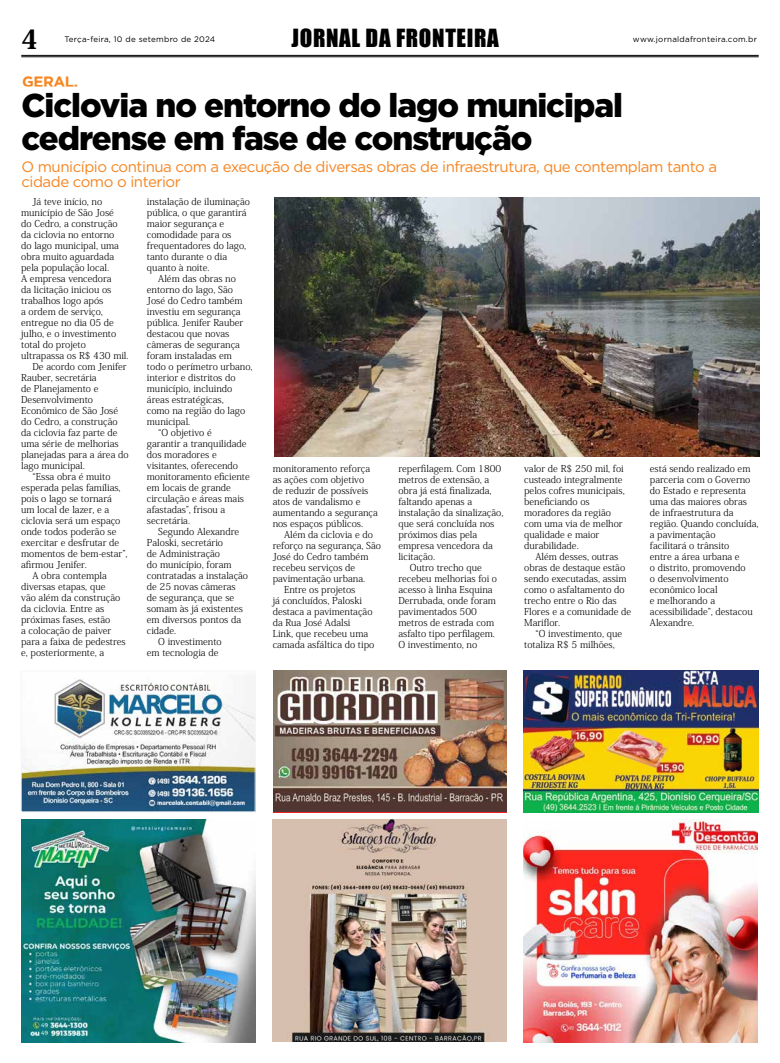
<style>
.page{position:relative;width:780px;height:1063px;background:#fff}
.page>*{position:absolute;margin:0;border:0;box-sizing:border-box;transform-origin:0 0}
.t1{font:900 33px/33px "Gotham";letter-spacing:-.03em;color:#000}
.t2{font:800 26.3px "Koz Min Pro";color:#000}
.t3{font:23px "Impact";letter-spacing:.03em;color:#000}
.t4{font:15px/15px "Gotham";letter-spacing:-.03em;color:#f58522}
.t5{font:700 15px "Gotham";letter-spacing:-.03em;color:#f6861f}
.t6{font:300 9.5px/11px "Koz Min Pro";color:#000}
.t7{font:8px "Gotham";letter-spacing:.03em;color:#000}
</style>
<div class="page">
<hr style="left:21px;top:55px;width:737px;height:1px;background:#000">
<hr style="left:21px;top:56px;width:737px;height:1px;background:#000">
<img style="left:524px;top:819px;width:233px;height:223px">
<img style="left:21px;top:819px;width:235px;height:223px">
<img style="left:272px;top:819px;width:234px;height:223px">
<img style="left:23px;top:679px;width:231px;height:131px">
<div style="left:21px;top:671px;width:235px;height:141px;border:1px solid #f6f6f6"></div>
<img style="left:274px;top:671px;width:233px;height:141px">
<img style="left:523px;top:671px;width:235px;height:141px">
<img style="left:274px;top:198px;width:485px;height:258px">
<h3 class="t3" style="left:291px;top:21px;width:209px">JORNAL DA FRONTEIRA</h3>
<h2 class="t2" style="left:21px;top:20px;width:18px">4</h2>
<p class="t7" style="left:64px;top:34px;width:152px">Terça-feira, 10 de setembro de 2024</p>
<p class="t7" style="left:633px;top:34px;width:125px">www.jornaldafronteira.com.br</p>
<h3 class="t5" style="left:22px;top:71px;width:57px">GERAL.</h3>
<h1 class="t1" style="left:21px;top:88px;width:603px">Ciclovia no entorno do lago municipal cedrense em fase de construção</h1>
<h3 class="t4" style="left:21px;top:159px;width:697px">O município continua com a execução de diversas obras de infraestrutura, que contemplam tanto a cidade como o interior</h3>
<p class="t6" style="left:33px;top:196px;width:71px">Já teve início, no</p>
<p class="t6" style="left:21px;top:207px;width:94px">município de São José</p>
<p class="t6" style="left:21px;top:218px;width:98px">do Cedro, a construção</p>
<p class="t6" style="left:21px;top:229px;width:95px">da ciclovia no entorno</p>
<p class="t6" style="left:21px;top:240px;width:99px">do lago municipal, uma</p>
<p class="t6" style="left:21px;top:251px;width:94px">obra muito aguardada</p>
<p class="t6" style="left:21px;top:262px;width:89px">pela população local.</p>
<p class="t6" style="left:21px;top:273px;width:92px">A empresa vencedora</p>
<p class="t6" style="left:21px;top:284px;width:92px">da licitação iniciou os</p>
<p class="t6" style="left:21px;top:295px;width:84px">trabalhos logo após</p>
<p class="t6" style="left:21px;top:306px;width:83px">a ordem de serviço,</p>
<p class="t6" style="left:21px;top:317px;width:94px">entregue no dia 05 de</p>
<p class="t6" style="left:21px;top:328px;width:96px">julho, e o investimento</p>
<p class="t6" style="left:21px;top:339px;width:66px">total do projeto</p>
<p class="t6" style="left:21px;top:350px;width:109px">ultrapassa os R$ 430 mil.</p>
<p class="t6" style="left:33px;top:361px;width:96px">De acordo com Jenifer</p>
<p class="t6" style="left:21px;top:372px;width:77px">Rauber, secretária</p>
<p class="t6" style="left:21px;top:383px;width:79px">de Planejamento e</p>
<p class="t6" style="left:21px;top:394px;width:73px">Desenvolvimento</p>
<p class="t6" style="left:21px;top:405px;width:98px">Econômico de São José</p>
<p class="t6" style="left:21px;top:416px;width:98px">do Cedro, a construção</p>
<p class="t6" style="left:21px;top:427px;width:98px">da ciclovia faz parte de</p>
<p class="t6" style="left:21px;top:438px;width:99px">uma série de melhorias</p>
<p class="t6" style="left:21px;top:449px;width:109px">planejadas para a área do</p>
<p class="t6" style="left:21px;top:460px;width:65px">lago municipal.</p>
<p class="t6" style="left:33px;top:471px;width:79px">“Essa obra é muito</p>
<p class="t6" style="left:21px;top:482px;width:101px">esperada pelas famílias,</p>
<p class="t6" style="left:21px;top:493px;width:92px">pois o lago se tornará</p>
<p class="t6" style="left:21px;top:504px;width:90px">um local de lazer, e a</p>
<p class="t6" style="left:21px;top:515px;width:101px">ciclovia será um espaço</p>
<p class="t6" style="left:21px;top:526px;width:97px">onde todos poderão se</p>
<p class="t6" style="left:21px;top:537px;width:100px">exercitar e desfrutar de</p>
<p class="t6" style="left:21px;top:548px;width:108px">momentos de bem-estar”,</p>
<p class="t6" style="left:21px;top:559px;width:67px">afirmou Jenifer.</p>
<p class="t6" style="left:33px;top:570px;width:76px">A obra contempla</p>
<p class="t6" style="left:21px;top:581px;width:86px">diversas etapas, que</p>
<p class="t6" style="left:21px;top:592px;width:101px">vão além da construção</p>
<p class="t6" style="left:21px;top:603px;width:85px">da ciclovia. Entre as</p>
<p class="t6" style="left:21px;top:614px;width:91px">próximas fases, estão</p>
<p class="t6" style="left:21px;top:625px;width:92px">a colocação de paiver</p>
<p class="t6" style="left:21px;top:636px;width:106px">para a faixa de pedestres</p>
<p class="t6" style="left:21px;top:647px;width:85px">e, posteriormente, a</p>
<p class="t6" style="left:147px;top:196px;width:105px">instalação de iluminação pública, o que garantirá maior segurança e comodidade para os frequentadores do lago, tanto durante o dia quanto à noite.</p>
<p class="t6" style="left:158px;top:273px;width:79px">Além das obras no</p>
<p class="t6" style="left:147px;top:284px;width:88px">entorno do lago, São</p>
<p class="t6" style="left:147px;top:295px;width:97px">José do Cedro também</p>
<p class="t6" style="left:147px;top:306px;width:95px">investiu em segurança</p>
<p class="t6" style="left:147px;top:317px;width:98px">pública. Jenifer Rauber</p>
<p class="t6" style="left:147px;top:328px;width:84px">destacou que novas</p>
<p class="t6" style="left:147px;top:339px;width:95px">câmeras de segurança</p>
<p class="t6" style="left:147px;top:350px;width:86px">foram instaladas em</p>
<p class="t6" style="left:147px;top:361px;width:107px">todo o perímetro urbano,</p>
<p class="t6" style="left:147px;top:372px;width:90px">interior e distritos do</p>
<p class="t6" style="left:147px;top:383px;width:87px">município, incluindo</p>
<p class="t6" style="left:147px;top:394px;width:78px">áreas estratégicas,</p>
<p class="t6" style="left:147px;top:405px;width:100px">como na região do lago</p>
<p class="t6" style="left:147px;top:416px;width:45px">municipal.</p>
<p class="t6" style="left:158px;top:427px;width:55px">“O objetivo é</p>
<p class="t6" style="left:147px;top:438px;width:101px">garantir a tranquilidade</p>
<p class="t6" style="left:147px;top:449px;width:71px">dos moradores e</p>
<p class="t6" style="left:147px;top:460px;width:93px">visitantes, oferecendo</p>
<p class="t6" style="left:147px;top:471px;width:104px">monitoramento eficiente</p>
<p class="t6" style="left:147px;top:482px;width:86px">em locais de grande</p>
<p class="t6" style="left:147px;top:493px;width:99px">circulação e áreas mais</p>
<p class="t6" style="left:147px;top:504px;width:80px">afastadas”, frisou a</p>
<p class="t6" style="left:147px;top:515px;width:45px">secretária.</p>
<p class="t6" style="left:158px;top:526px;width:83px">Segundo Alexandre</p>
<p class="t6" style="left:147px;top:537px;width:78px">Paloski, secretário</p>
<p class="t6" style="left:147px;top:548px;width:75px">de Administração</p>
<p class="t6" style="left:147px;top:559px;width:86px">do município, foram</p>
<p class="t6" style="left:147px;top:570px;width:103px">contratadas a instalação</p>
<p class="t6" style="left:147px;top:581px;width:90px">de 25 novas câmeras</p>
<p class="t6" style="left:147px;top:592px;width:89px">de segurança, que se</p>
<p class="t6" style="left:147px;top:603px;width:98px">somam às já existentes</p>
<p class="t6" style="left:147px;top:614px;width:96px">em diversos pontos da</p>
<p class="t6" style="left:147px;top:625px;width:31px">cidade.</p>
<p class="t6" style="left:158px;top:636px;width:65px">O investimento</p>
<p class="t6" style="left:147px;top:647px;width:73px">em tecnologia de</p>
<p class="t6" style="left:273px;top:463px;width:107px">monitoramento reforça as ações com objetivo<br>de reduzir de possíveis atos de vandalismo e aumentando a segurança nos espaços públicos.</p>
<p class="t6" style="left:284px;top:529px;width:90px">Além da ciclovia e do</p>
<p class="t6" style="left:273px;top:540px;width:110px">reforço na segurança, São</p>
<p class="t6" style="left:273px;top:551px;width:97px">José do Cedro também</p>
<p class="t6" style="left:273px;top:562px;width:84px">recebeu serviços de</p>
<p class="t6" style="left:273px;top:573px;width:94px">pavimentação urbana.</p>
<p class="t6" style="left:284px;top:584px;width:73px">Entre os projetos</p>
<p class="t6" style="left:273px;top:595px;width:91px">já concluídos, Paloski</p>
<p class="t6" style="left:273px;top:606px;width:101px">destaca a pavimentação</p>
<p class="t6" style="left:273px;top:617px;width:79px">da Rua José Adalsi</p>
<p class="t6" style="left:273px;top:628px;width:97px">Link, que recebeu uma</p>
<p class="t6" style="left:273px;top:639px;width:103px">camada asfáltica do tipo</p>
<p class="t6" style="left:398px;top:463px;width:104px">reperfilagem. Com 1800</p>
<p class="t6" style="left:398px;top:474px;width:92px">metros de extensão, a</p>
<p class="t6" style="left:398px;top:485px;width:95px">obra já está finalizada,</p>
<p class="t6" style="left:398px;top:496px;width:75px">faltando apenas a</p>
<p class="t6" style="left:398px;top:507px;width:107px">instalação da sinalização,</p>
<p class="t6" style="left:398px;top:518px;width:98px">que será concluída nos</p>
<p class="t6" style="left:398px;top:529px;width:80px">próximos dias pela</p>
<p class="t6" style="left:398px;top:540px;width:96px">empresa vencedora da</p>
<p class="t6" style="left:398px;top:551px;width:38px">licitação.</p>
<p class="t6" style="left:410px;top:562px;width:74px">Outro trecho que</p>
<p class="t6" style="left:398px;top:573px;width:100px">recebeu melhorias foi o</p>
<p class="t6" style="left:398px;top:584px;width:96px">acesso à linha Esquina</p>
<p class="t6" style="left:398px;top:595px;width:99px">Derrubada, onde foram</p>
<p class="t6" style="left:398px;top:606px;width:80px">pavimentados 500</p>
<p class="t6" style="left:398px;top:617px;width:97px">metros de estrada com</p>
<p class="t6" style="left:398px;top:628px;width:98px">asfalto tipo perfilagem.</p>
<p class="t6" style="left:398px;top:639px;width:80px">O investimento, no</p>
<p class="t6" style="left:524px;top:463px;width:102px">valor de R$ 250 mil, foi custeado integralmente pelos cofres municipais, beneficiando os moradores da região com uma via de melhor qualidade e maior durabilidade.</p>
<p class="t6" style="left:524px;top:551px;width:109px;text-indent:11px">Além desses, outras obras de destaque estão sendo executadas, assim como o asfaltamento do trecho entre o Rio das<br>Flores e a comunidade de<br>Mariflor.</p>
<p class="t6" style="left:524px;top:628px;width:100px;text-indent:11px">“O investimento, que totaliza R$ 5 milhões,</p>
<p class="t6" style="left:650px;top:463px;width:110px">está sendo realizado em parceria com o Governo do Estado e representa uma das maiores obras de infraestrutura da região. Quando concluída, a pavimentação<br>facilitará o trânsito<br>entre a área urbana e<br>o distrito, promovendo<br>o desenvolvimento econômico local<br>e melhorando a acessibilidade”, destacou<br>Alexandre.</p>
</div>
